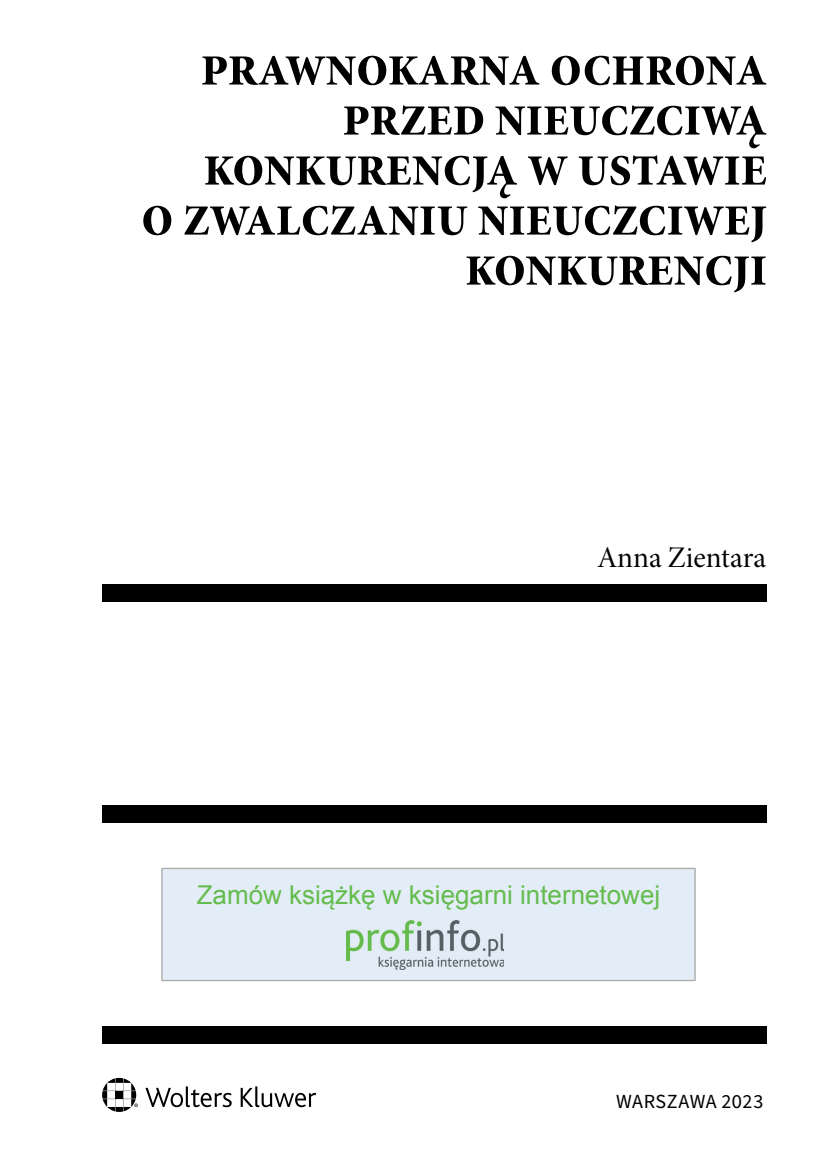
<style>
.page{position:relative;width:823px;height:1163px;background:#fff}
.page>*{position:absolute;margin:0;border:0;box-sizing:border-box;transform-origin:0 0}
.t1{font:60px/50px "Minion Pro Bold Cn Subh";letter-spacing:-.01em;color:#000;text-align:right}
.t2{font:30px "Minion Pro Subh";color:#000}
.t3{font:26px "Arial";color:#65bc4e}
.t4{font:20px "Source Sans Pro";letter-spacing:.015em;color:#000}
</style>
<div class="page">
<svg style="left:102px;top:1077px;width:214px;height:34px"></svg>
<div style="left:102px;top:584px;width:663px;height:17px;background:#000"></div>
<div style="left:102px;top:1026px;width:663px;height:17px;background:#000"></div>
<div style="left:102px;top:805px;width:663px;height:17px;background:#000"></div>
<svg style="left:161px;top:867px;width:534px;height:114px;background:#e1eaf3"></svg>
<div style="left:170px;top:885px;width:516px;height:33px;background:#e3edf7"></div>
<div style="left:346px;top:920px;width:164px;height:51px;background:#e3edf7"></div>
<img style="left:346px;top:920px;width:157px;height:49px">
<p class="t1" style="left:141px;top:40px;width:627px">Prawnokarna ochrona przed nieuczciwą konkurencją w ustawie<br>o zwalczaniu nieuczciwej konkurencji</p>
<p class="t2" style="left:596px;top:538px;width:170px">Anna Zientara</p>
<p class="t3" style="left:196px;top:877px;width:465px">Zamów książkę w księgarni internetowej</p>
<p class="t4" style="left:615px;top:1087px;width:149px">WARSZAWA 2023</p>
</div>
